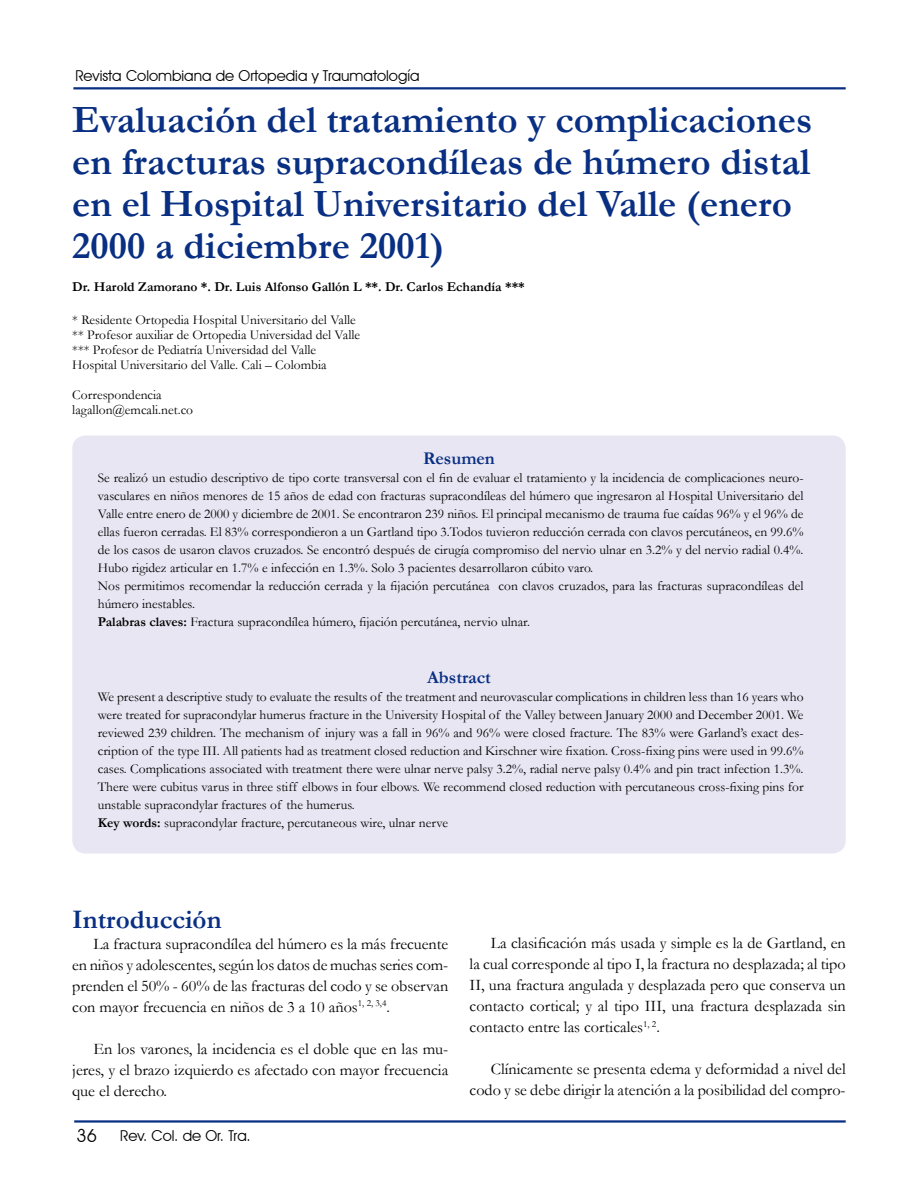
<style>
.page{position:relative;width:918px;height:1188px;background:#fff}
.page>*{position:absolute;margin:0;border:0;box-sizing:border-box;transform-origin:0 0}
.t1{font:700 39px/42px "Garamond";color:#092f83}
.t2{font:700 27px "Garamond";color:#092f83}
.t3{font:700 18px "Garamond";color:#092f83}
.t4{font:18px "Avant Garde IT Cby BT";color:#000}
.t5{font:16.2px/21px "Garamond";color:#000;text-align:justify}
.t6{font:15px "Avant Garde IT Cby BT";color:#000}
.t7{font:13.5px/18px "Garamond";color:#000}
.t8{font:700 13.5px "Garamond";color:#000}
.s1{font-weight:700}
</style>
<div class="page">
<hr style="left:74px;top:1120px;width:772px;height:3px;background:#092f83">
<hr style="left:73px;top:87px;width:773px;height:2px;background:#092f83">
<div style="left:72px;top:435px;width:774px;height:419px;background:#e8e6f2;border-radius:14px"></div>
<p class="t6" style="left:75px;top:66px;width:346px">Revista Colombiana de Ortopedia y Traumatología</p>
<h1 class="t1" style="left:72px;top:99px;width:742px">Evaluación del tratamiento y complicaciones en fracturas supracondíleas de húmero distal en el Hospital Universitario del Valle (enero 2000 a diciembre 2001)</h1>
<p class="t8" style="left:72px;top:277px;width:454px">Dr. Harold Zamorano *. Dr. Luis Alfonso Gallón L **. Dr. Carlos Echandía ***</p>
<p class="t7" style="left:72px;top:312px;width:289px;line-height:15px">* Residente Ortopedia Hospital Universitario del Valle ** Profesor auxiliar de Ortopedia Universidad del Valle *** Profesor de Pediatría Universidad del Valle Hospital Universitario del Valle. Cali – Colombia</p>
<p class="t7" style="left:72px;top:387px;width:122px;line-height:15px">Correspondencia lagallon@emcali.net.co</p>
<h3 class="t3" style="left:423px;top:446px;width:73px">Resumen</h3>
<p class="t7" style="left:98px;top:468px;width:707px">Se realizó un estudio descriptivo de tipo corte transversal con el fin de evaluar el tratamiento y la incidencia de complicaciones neuro&shy;vasculares en niños menores de 15 años de edad con fracturas supracondíleas del húmero que ingresaron al Hospital Universitario del Valle entre enero de 2000 y diciembre de 2001. Se encontraron 239 niños. El principal mecanismo de trauma fue caídas 96% y el 96% de ellas fueron cerradas. El 83% correspondieron a un Gartland tipo 3.Todos tuvieron reducción cerrada con clavos percutáneos, en 99.6% de los casos de usaron clavos cruzados. Se encontró después de cirugía compromiso del nervio ulnar en 3.2% y del nervio radial 0.4%.<br>Hubo rigidez articular en 1.7% e infección en 1.3%. Solo 3 pacientes desarrollaron cúbito varo.<br>Nos permitimos recomendar la reducción cerrada y la fijación percutánea con clavos cruzados, para las fracturas supracondíleas del húmero inestables.<br><span class="s1">Palabras claves:</span> Fractura supracondílea húmero, fijación percutánea, nervio ulnar.</p>
<h3 class="t3" style="left:427px;top:665px;width:65px">Abstract</h3>
<p class="t7" style="left:98px;top:687px;width:707px">We present a descriptive study to evaluate the results of the treatment and neurovascular complications in children less than 16 years who were treated for supracondylar humerus fracture in the University Hospital of the Valley between January 2000 and December 2001. We reviewed 239 children. The mechanism of injury was a fall in 96% and 96% were closed fracture. The 83% were Garland’s exact des&shy;cription of the type III. All patients had as treatment closed reduction and Kirschner wire fixation. Cross-fixing pins were used in 99.6% cases. Complications associated with treatment there were ulnar nerve palsy 3.2%, radial nerve palsy 0.4% and pin tract infection 1.3%.<br>There were cubitus varus in three stiff elbows in four elbows. We recommend closed reduction with percutaneous cross-fixing pins for unstable supracondylar fractures of the humerus.<br><span class="s1">Key words:</span> supracondylar fracture, percutaneous wire, ulnar nerve</p>
<h2 class="t2" style="left:72px;top:901px;width:151px">Introducción</h2>
<p class="t5" style="left:72px;top:933px;width:378px;text-indent:21px">La fractura supracondílea del húmero es la más frecuente en niños y adolescentes, según los datos de muchas series com&shy;prenden el 50% - 60% de las fracturas del codo y se observan con mayor frecuencia en niños de 3 a 10 años<sup>1,</sup> <sup>2,</sup> <sup>3,4</sup>.</p>
<p class="t5" style="left:72px;top:1038px;width:378px;text-indent:21px">En los varones, la incidencia es el doble que en las mu&shy;jeres, y el brazo izquierdo es afectado con mayor frecuencia que el derecho.</p>
<h3 class="t4" style="left:77px;top:1124px;width:22px">36</h3>
<p class="t6" style="left:120px;top:1127px;width:132px">Rev. Col. de Or. Tra.</p>
<p class="t5" style="left:470px;top:932px;width:378px;text-indent:21px">La clasificación más usada y simple es la de Gartland, en la cual corresponde al tipo I, la fractura no desplazada; al tipo II, una fractura angulada y desplazada pero que conserva un contacto cortical; y al tipo III, una fractura desplazada sin contacto entre las corticales<sup>1,</sup> <sup>2</sup>.</p>
<p class="t5" style="left:470px;top:1058px;width:378px;text-align:right">Clínicamente se presenta edema y deformidad a nivel del codo y se debe dirigir la atención a la posibilidad del compro-</p>
</div>
